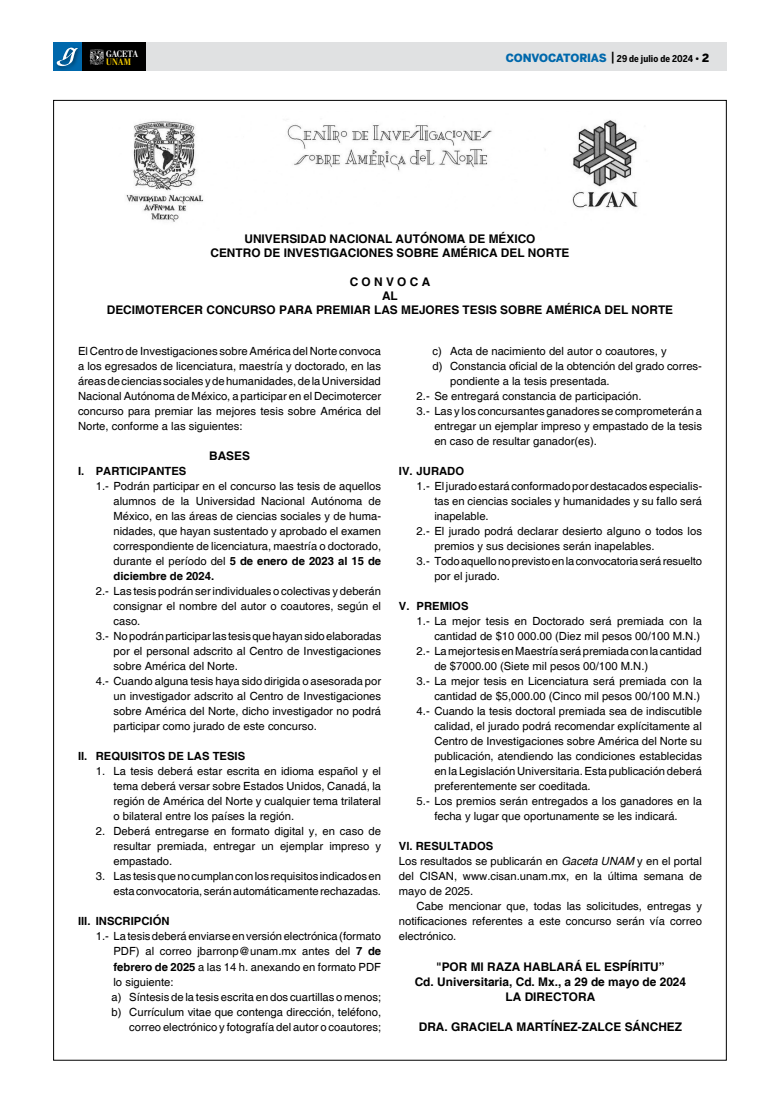
<style>
.page{position:relative;width:780px;height:1117px;background:#fff}
.page>*{position:absolute;margin:0;border:0;box-sizing:border-box;transform-origin:0 0}
.t1{font:700 11.88px/14.2px "Helvetica";color:#000;text-align:center}
.t2{font:11.25px/15px "Helvetica";color:#000;text-align:justify}
.t3{font:700 11.25px "Helvetica";color:#000}
.t4{font:700 9.38px "Benton Sans Cond";letter-spacing:.01em;color:#000}
.t5{font:700 9.25px "Stilson";letter-spacing:.01em;color:#fff}
.t6{font:700 9.25px "Stilson";color:#ffd400}
.s1{font-family:"Benton Sans";font-weight:900;font-size:11.25px;color:#0068ac}
.s2{font-weight:500;font-size:12.5px}
.s3{font-family:"Benton Sans";font-weight:900}
.s4{font-family:"Benton Sans";font-weight:900;font-size:11.25px}
.s5{font-weight:700}
.s6{font-style:italic}
</style>
<div class="page">
<div style="left:53px;top:43px;width:673px;height:28px;background:#e0e1e2"></div>
<div style="left:53px;top:43px;width:92px;height:28px;background:#000"></div>
<div style="left:53px;top:43px;width:28px;height:28px;background:#0068ac"></div>
<svg style="left:90px;top:49px;width:14px;height:16px"></svg>
<div style="left:55px;top:46px;width:28px;height:25px;background:#000;opacity:.45"></div>
<svg style="left:56px;top:47px;width:22px;height:19px"></svg>
<img style="left:126px;top:120px;width:512px;height:102px">
<p class="t5" style="left:106px;top:48px;width:33px">GACETA</p>
<p class="t6" style="left:106px;top:56px;width:26px">UNAM</p>
<p class="t4" style="left:505px;top:53px;width:205px"><span class="s1">CONVOCATORIAS</span> <span class="s2">|</span> 29 de julio de 2024 <span class="s3">•</span> <span class="s4">2</span></p>
<p class="t1" style="left:210px;top:232px;width:360px">UNIVERSIDAD NACIONAL AUTÓNOMA DE MÉXICO<br>CENTRO DE INVESTIGACIONES SOBRE AMÉRICA DEL NORTE</p>
<p class="t1" style="left:107px;top:275px;width:568px">C O N V O C A<br>AL<br>DECIMOTERCER CONCURSO PARA PREMIAR LAS MEJORES TESIS SOBRE AMÉRICA DEL NORTE</p>
<p class="t2" style="left:78px;top:344px;width:304px">El Centro de Investigaciones sobre América del Norte convoca a los egresados de licenciatura, maestría y doctorado, en las áreas de ciencias sociales y de humanidades, de la Universidad Nacional Autónoma de México, a participar en el Decimotercer concurso para premiar las mejores tesis sobre América del Norte, conforme a las siguientes:</p>
<p class="t1" style="left:209px;top:449px;width:42px">BASES</p>
<p class="t3" style="left:78px;top:464px;width:110px">I. PARTICIPANTES</p>
<p class="t2" style="left:113px;top:479px;width:269px;text-indent:-18px">1.- Podrán participar en el concurso las tesis de aquellos alumnos de la Universidad Nacional Autónoma de México, en las áreas de ciencias sociales y de huma&shy;nidades, que hayan sustentado y aprobado el examen correspondiente de licenciatura, maestría o doctorado, durante el período del <span class="s5">5 de enero de 2023 al 15 de diciembre de 2024.</span></p>
<p class="t2" style="left:96px;top:584px;width:287px">2.- Las tesis podrán ser individuales o colectivas y deberán</p>
<p class="t2" style="left:113px;top:599px;width:269px">consignar el nombre del autor o coautores, según el</p>
<p class="t2" style="left:113px;top:614px;width:28px">caso.</p>
<p class="t2" style="left:96px;top:629px;width:287px">3.- No podrán participar las tesis que hayan sido elaboradas</p>
<p class="t2" style="left:113px;top:644px;width:269px">por el personal adscrito al Centro de Investigaciones</p>
<p class="t2" style="left:113px;top:659px;width:126px">sobre América del Norte.</p>
<p class="t2" style="left:96px;top:674px;width:287px">4.- Cuando alguna tesis haya sido dirigida o asesorada por</p>
<p class="t2" style="left:113px;top:689px;width:269px">un investigador adscrito al Centro de Investigaciones</p>
<p class="t2" style="left:113px;top:704px;width:269px">sobre América del Norte, dicho investigador no podrá</p>
<p class="t2" style="left:113px;top:719px;width:205px">participar como jurado de este concurso.</p>
<p class="t3" style="left:78px;top:749px;width:169px">II. REQUISITOS DE LAS TESIS</p>
<p class="t2" style="left:113px;top:764px;width:269px;text-indent:-18px">1. La tesis deberá estar escrita en idioma español y el tema deberá versar sobre Estados Unidos, Canadá, la región de América del Norte y cualquier tema trilateral o bilateral entre los países la región.</p>
<p class="t2" style="left:113px;top:824px;width:269px;text-indent:-18px">2. Deberá entregarse en formato digital y, en caso de resultar premiada, entregar un ejemplar impreso y empastado.</p>
<p class="t2" style="left:96px;top:869px;width:287px;text-align:right">3. Las tesis que no cumplan con los requisitos indicados en esta convocatoria, serán automáticamente rechazadas.</p>
<p class="t3" style="left:78px;top:914px;width:93px">III. INSCRIPCIÓN</p>
<p class="t2" style="left:96px;top:929px;width:287px">1.- La tesis deberá enviarse en versión electrónica (formato</p>
<p class="t2" style="left:113px;top:944px;width:269px">PDF) al correo jbarronp@unam.mx antes del <span class="s5">7 de</span></p>
<p class="t2" style="left:113px;top:959px;width:269px"><span class="s5">febrero de 2025</span> a las 14 h. anexando en formato PDF</p>
<p class="t2" style="left:113px;top:974px;width:62px">lo siguiente:</p>
<p class="t2" style="left:112px;top:989px;width:271px">a) Síntesis de la tesis escrita en dos cuartillas o menos;</p>
<p class="t2" style="left:112px;top:1004px;width:271px">b) Currículum vitae que contenga dirección, teléfono,</p>
<p class="t2" style="left:129px;top:1019px;width:253px">correo electrónico y fotografía del autor o coautores;</p>
<p class="t2" style="left:432px;top:344px;width:236px">c) Acta de nacimiento del autor o coautores, y</p>
<p class="t2" style="left:432px;top:359px;width:271px">d) Constancia oficial de la obtención del grado corres-</p>
<p class="t2" style="left:450px;top:374px;width:161px">pondiente a la tesis presentada.</p>
<p class="t2" style="left:416px;top:389px;width:226px">2.- Se entregará constancia de participación.</p>
<p class="t2" style="left:416px;top:404px;width:287px">3.- Las y los concursantes ganadores se comprometerán a</p>
<p class="t2" style="left:434px;top:419px;width:269px">entregar un ejemplar impreso y empastado de la tesis</p>
<p class="t2" style="left:434px;top:434px;width:164px">en caso de resultar ganador(es).</p>
<p class="t3" style="left:399px;top:464px;width:67px">IV. JURADO</p>
<p class="t2" style="left:416px;top:479px;width:287px">1.- El jurado estará conformado por destacados especialis-</p>
<p class="t2" style="left:434px;top:494px;width:269px">tas en ciencias sociales y humanidades y su fallo será</p>
<p class="t2" style="left:434px;top:509px;width:56px">inapelable.</p>
<p class="t2" style="left:416px;top:524px;width:287px">2.- El jurado podrá declarar desierto alguno o todos los</p>
<p class="t2" style="left:434px;top:539px;width:222px">premios y sus decisiones serán inapelables.</p>
<p class="t2" style="left:416px;top:554px;width:287px">3.- Todo aquello no previsto en la convocatoria será resuelto</p>
<p class="t2" style="left:434px;top:569px;width:67px">por el jurado.</p>
<p class="t3" style="left:399px;top:599px;width:71px">V. PREMIOS</p>
<p class="t2" style="left:416px;top:614px;width:287px">1.- La mejor tesis en Doctorado será premiada con la</p>
<p class="t2" style="left:434px;top:629px;width:267px">cantidad de $10 000.00 (Diez mil pesos 00/100 M.N.)</p>
<p class="t2" style="left:416px;top:644px;width:287px">2.- La mejor tesis en Maestría será premiada con la cantidad</p>
<p class="t2" style="left:434px;top:659px;width:215px">de $7000.00 (Siete mil pesos 00/100 M.N.)</p>
<p class="t2" style="left:416px;top:674px;width:287px">3.- La mejor tesis en Licenciatura será premiada con la</p>
<p class="t2" style="left:434px;top:689px;width:267px">cantidad de $5,000.00 (Cinco mil pesos 00/100 M.N.)</p>
<p class="t2" style="left:416px;top:704px;width:287px">4.- Cuando la tesis doctoral premiada sea de indiscutible</p>
<p class="t2" style="left:434px;top:719px;width:269px">calidad, el jurado podrá recomendar explícitamente al</p>
<p class="t2" style="left:434px;top:734px;width:269px">Centro de Investigaciones sobre América del Norte su</p>
<p class="t2" style="left:434px;top:749px;width:269px">publicación, atendiendo las condiciones establecidas</p>
<p class="t2" style="left:434px;top:764px;width:269px">en la Legislación Universitaria. Esta publicación deberá</p>
<p class="t2" style="left:434px;top:779px;width:158px">preferentemente ser coeditada.</p>
<p class="t2" style="left:416px;top:794px;width:287px">5.- Los premios serán entregados a los ganadores en la</p>
<p class="t2" style="left:434px;top:809px;width:245px">fecha y lugar que oportunamente se les indicará.</p>
<p class="t2" style="left:399px;top:839px;width:304px;text-align:left"><span class="s5">Vl. RESULTADOS<br></span>Los resultados se publicarán en <span class="s6">Gaceta UNAM</span> y en el portal del CISAN, www.cisan.unam.mx, en la última semana de mayo de 2025.</p>
<p class="t2" style="left:399px;top:899px;width:304px;text-indent:18px">Cabe mencionar que, todas las solicitudes, entregas y notificaciones referentes a este concurso serán vía correo electrónico.</p>
<p class="t1" style="left:415px;top:959px;width:273px;line-height:15px">"POR Ml RAZA HABLARÁ EL ESPÍRITU”<br>Cd. Universitaria, Cd. Mx., a 29 de mayo de 2024<br>LA DIRECTORA</p>
<p class="t1" style="left:419px;top:1019px;width:265px">DRA. GRACIELA MARTÍNEZ-ZALCE SÁNCHEZ</p>
</div>
